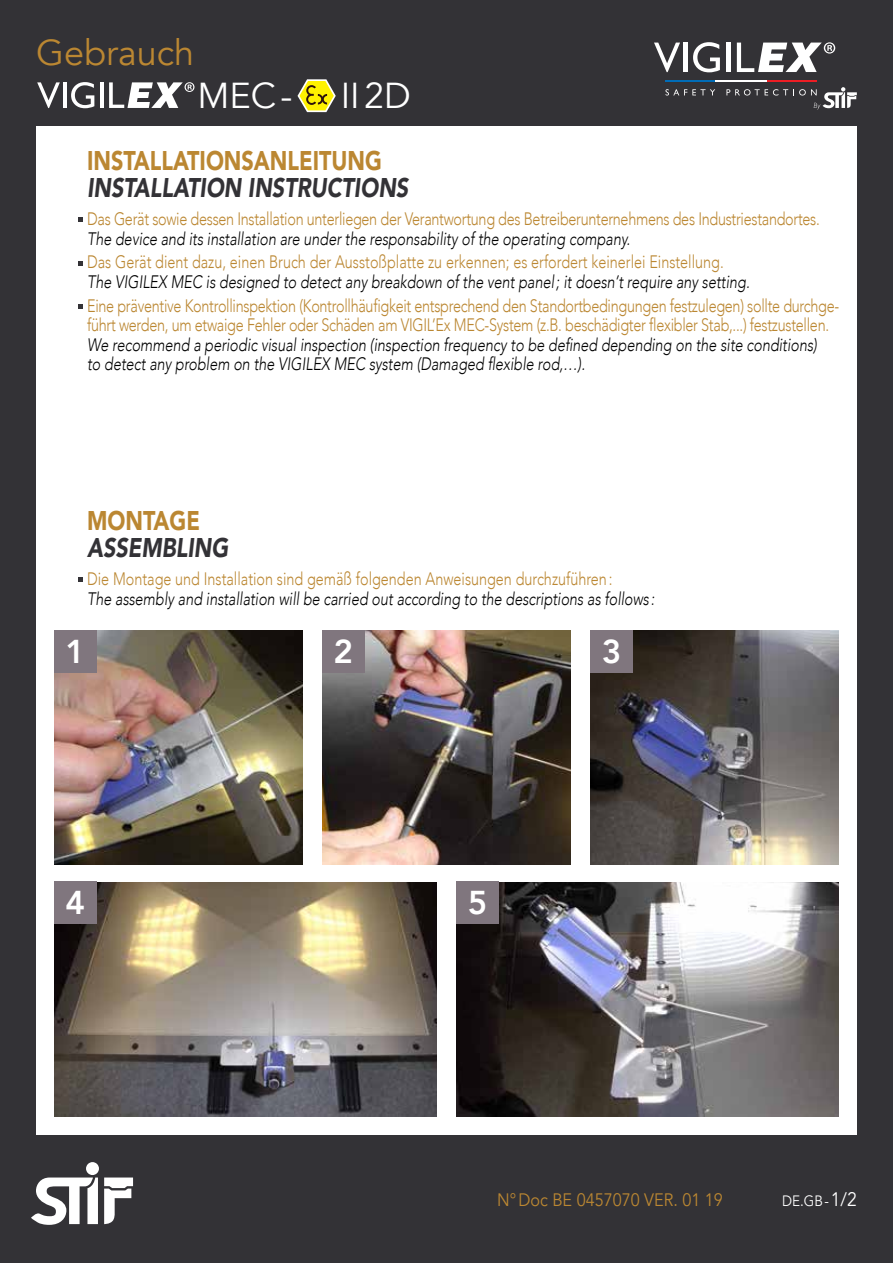
<style>
.page{position:relative;width:893px;height:1263px;background:#333236}
.page>*{position:absolute;margin:0;border:0;box-sizing:border-box;transform-origin:0 0}
.t1{font:36px "Avenir";color:#bb8732}
.t2{font:36px "Avenir";color:#fff}
.t3{font:800 33px "Avenir";color:#fff}
.t4{font:italic 900 27px "Avenir";color:#333236;scale:.8 1}
.t5{font:900 27px "Avenir";color:#bb8732;scale:.8 1}
.t6{font:italic 300 18px/19.5px "Avenir";color:#000;scale:.8 1}
.t7{font:300 18px/19.5px "Avenir";letter-spacing:-.02em;color:#bb8732;scale:.8 1}
.t8{font:300 18px "Avenir";color:#bb8732;scale:.8 1}
.t9{font:18px "Avenir";color:#bb8732;scale:.9 1}
.t10{font:15px "Avenir";color:#fff;scale:.9 1}
.s1{font-size:19.5px}
</style>
<div class="page">
<div style="left:36px;top:126px;width:821px;height:1008px;background:#fff"></div>
<svg style="left:31px;top:1162px;width:102px;height:63px"></svg>
<img style="left:322px;top:630px;width:249px;height:234px">
<svg style="left:79px;top:218px;width:4px;height:4px"></svg>
<svg style="left:79px;top:261px;width:4px;height:4px"></svg>
<svg style="left:79px;top:304px;width:4px;height:5px"></svg>
<svg style="left:79px;top:578px;width:4px;height:4px"></svg>
<img style="left:54px;top:882px;width:383px;height:234px">
<img style="left:456px;top:882px;width:383px;height:234px">
<img style="left:590px;top:630px;width:249px;height:234px">
<img style="left:54px;top:630px;width:249px;height:234px">
<div style="left:54px;top:630px;width:43px;height:43px;background:#80767e"></div>
<div style="left:54px;top:881px;width:43px;height:43px;background:#80767e"></div>
<div style="left:456px;top:881px;width:43px;height:43px;background:#80767e"></div>
<div style="left:590px;top:630px;width:43px;height:43px;background:#80767e"></div>
<div style="left:322px;top:630px;width:43px;height:43px;background:#80767e"></div>
<svg style="left:37px;top:82px;width:23px;height:26px"></svg>
<hr style="left:63px;top:82px;width:3px;height:26px;background:#fff">
<svg style="left:71px;top:82px;width:23px;height:26px"></svg>
<hr style="left:100px;top:82px;width:3px;height:26px;background:#fff">
<svg style="left:109px;top:82px;width:85px;height:26px"></svg>
<svg style="left:298px;top:79px;width:38px;height:33px"></svg>
<svg style="left:654px;top:43px;width:26px;height:29px"></svg>
<div style="left:683px;top:43px;width:5px;height:29px;background:#fff"></div>
<svg style="left:693px;top:42px;width:27px;height:30px"></svg>
<hr style="left:726px;top:43px;width:4px;height:29px;background:#fff">
<svg style="left:737px;top:42px;width:98px;height:30px"></svg>
<svg style="left:665px;top:89px;width:50px;height:7px"></svg>
<svg style="left:726px;top:87px;width:131px;height:23px"></svg>
<hr style="left:767px;top:80px;width:50px;height:2px;background:#ed1d24">
<hr style="left:665px;top:80px;width:50px;height:2px;background:#006cb7">
<hr style="left:715px;top:80px;width:52px;height:2px;background:#fff">
<h1 class="t1" style="left:36px;top:31px;width:160px">Gebrauch</h1>
<h1 class="t2" style="left:197px;top:74px;width:97px">MEC-</h1>
<h1 class="t2" style="left:341px;top:74px;width:72px">II2D</h1>
<h3 class="t5" style="left:87px;top:137px;width:370px">INSTALLATIONSANLEITUNG</h3>
<h3 class="t4" style="left:87px;top:165px;width:403px">INSTALLATION INSTRUCTIONS</h3>
<p class="t7" style="left:87px;top:209px;width:917px">Das Gerät sowie dessen Installation unterliegen der Verantwortung des Betreiberunternehmens des Industriestandortes.</p>
<p class="t6" style="left:87px;top:229px;width:680px">The device and its installation are under the responsability of the operating company.</p>
<p class="t8" style="left:87px;top:251px;width:797px">Das Gerät dient dazu, einen Bruch der Ausstoßplatte zu erkennen; es erfordert keinerlei Einstellung.</p>
<p class="t6" style="left:87px;top:272px;width:830px">The VIGILEX MEC is designed to detect any breakdown of the vent panel; it doesn’t require any setting.</p>
<p class="t7" style="left:87px;top:296px;width:942px">Eine präventive Kontrollinspektion (Kontrollhäufigkeit entsprechend den Standortbedingungen festzulegen) sollte durchge&shy;führt werden, um etwaige Fehler oder Schäden am VIGIL’Ex MEC-System (z.B. beschädigter flexibler Stab,...) festzustellen.</p>
<p class="t6" style="left:87px;top:335px;width:914px">We recommend a periodic visual inspection (inspection frequency to be defined depending on the site conditions) to detect any problem on the VIGILEX MEC system (Damaged flexible rod,…).</p>
<h3 class="t5" style="left:87px;top:497px;width:142px">MONTAGE</h3>
<h3 class="t4" style="left:87px;top:525px;width:178px">ASSEMBLING</h3>
<p class="t8" style="left:87px;top:568px;width:658px">Die Montage und Installation sind gemäß folgenden Anweisungen durchzuführen:</p>
<p class="t6" style="left:87px;top:589px;width:711px">The assembly and installation will be carried out according to the descriptions as follows :</p>
<h2 class="t3" style="left:65px;top:626px;width:21px">1</h2>
<h2 class="t3" style="left:334px;top:626px;width:21px">2</h2>
<h2 class="t3" style="left:602px;top:626px;width:21px">3</h2>
<h2 class="t3" style="left:65px;top:877px;width:21px">4</h2>
<h2 class="t3" style="left:468px;top:877px;width:21px">5</h2>
<p class="t9" style="left:497px;top:1189px;width:252px">N°Doc BE 0457070 VER. 01 19</p>
<p class="t10" style="left:782px;top:1192px;width:84px">DE.GB-<span class="s1">1/2</span></p>
</div>
